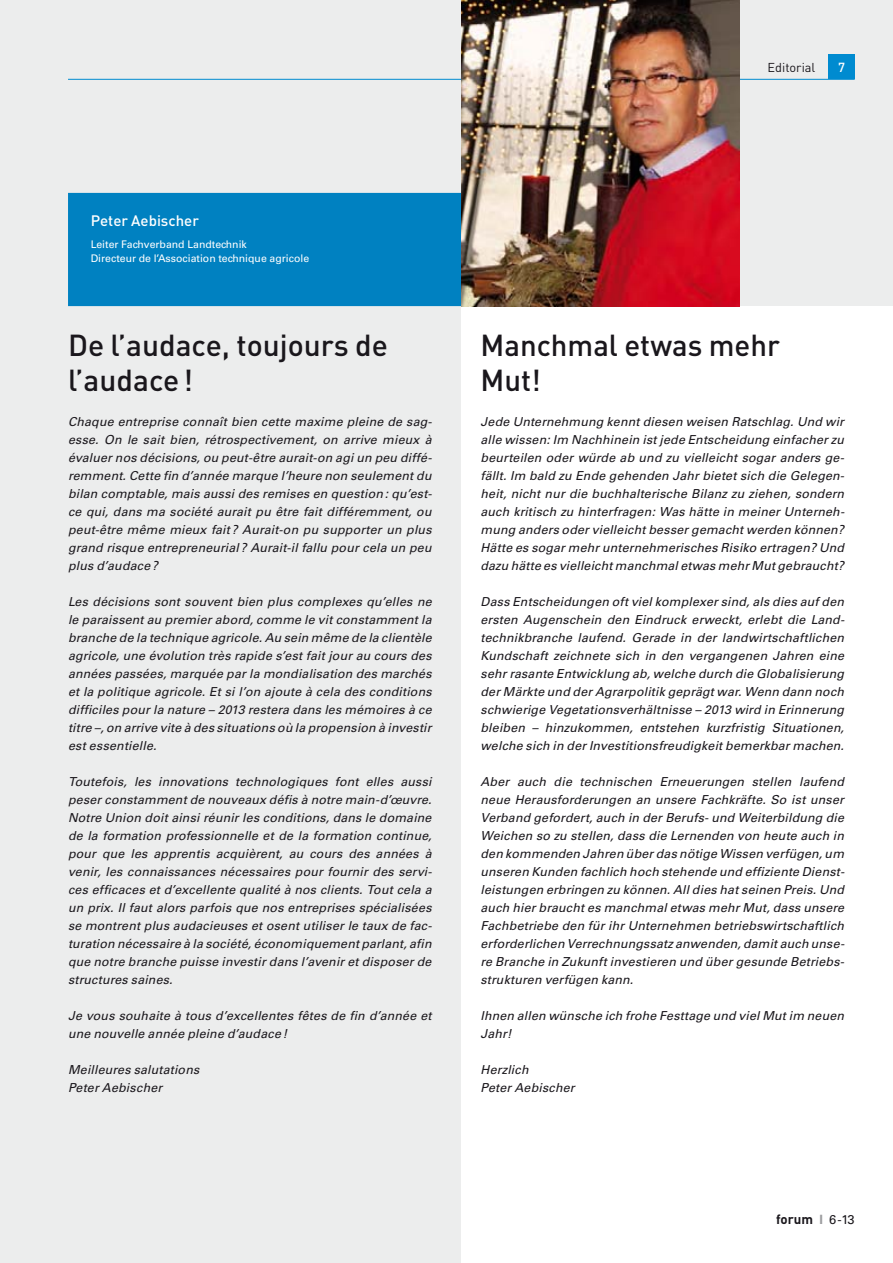
<style>
.page{position:relative;width:893px;height:1263px;background:#eceded}
.page>*{position:absolute;margin:0;border:0;box-sizing:border-box;transform-origin:0 0}
.t1{font:500 30px/34.5px "DIN";color:#1a171c}
.t2{font:500 15px "DIN";color:#fff}
.t3{font:700 13.35px "DIN";color:#1a171c}
.t4{font:500 13.05px "DIN";color:#fff}
.t5{font:12.75px "DIN";color:#1a171c}
.t6{font:italic 12.3px/18px "Univers";letter-spacing:.015em;color:#1a171c;text-align:justify}
.t7{font:10.5px/14.2px "Univers";color:#fff}
.s1{font-family:"Univers";font-size:12.75px;color:#9c9d9f}
.s2{font-family:"Univers";font-weight:400;font-size:12.75px}
</style>
<div class="page">
<div style="left:461px;top:306px;width:432px;height:957px;background:#fff"></div>
<div style="left:828px;top:54px;width:27px;height:25px;background:#008bd0"></div>
<div style="left:68px;top:193px;width:393px;height:113px;background:#0081c1"></div>
<hr style="left:68px;top:79px;width:787px;height:1px;background:#008bd0">
<img style="left:461px;top:0;width:279px;height:306px">
<p class="t5" style="left:768px;top:63px;width:49px">Editorial</p>
<p class="t4" style="left:838px;top:63px;width:8px">7</p>
<p class="t2" style="left:91px;top:215px;width:110px">Peter Aebischer</p>
<p class="t7" style="left:91px;top:238px;width:220px">Leiter Fachverband Landtechnik<br>Directeur de l’Association technique agricole</p>
<h1 class="t1" style="left:68px;top:332px;width:321px">De l’audace, toujours de l’audace !</h1>
<p class="t6" style="left:68px;top:414px;width:365px">Chaque entreprise connaît bien cette maxime pleine de sag&shy;esse. On le sait bien, rétrospectivement, on arrive mieux à évaluer nos décisions, ou peut-être aurait-on agi un peu diffé&shy;remment. Cette fin d’année marque l’heure non seulement du bilan comptable, mais aussi des remises en question : qu’est&shy;ce qui, dans ma société aurait pu être fait différemment, ou peut-être même mieux fait ? Aurait-on pu supporter un plus grand risque entrepreneurial ? Aurait-il fallu pour cela un peu plus d’audace ?</p>
<p class="t6" style="left:68px;top:594px;width:365px">Les décisions sont souvent bien plus complexes qu’elles ne le paraissent au premier abord, comme le vit constamment la branche de la technique agricole. Au sein même de la clientèle agricole, une évolution très rapide s’est fait jour au cours des années passées, marquée par la mondialisation des marchés et la politique agricole. Et si l’on ajoute à cela des conditions difficiles pour la nature – 2013 restera dans les mémoires à ce titre –, on arrive vite à des situations où la propension à investir est essentielle.</p>
<p class="t6" style="left:68px;top:774px;width:365px">Toutefois, les innovations technologiques font elles aussi peser constamment de nouveaux défis à notre main-d’œuvre.<br>Notre Union doit ainsi réunir les conditions, dans le domaine de la formation professionnelle et de la formation continue, pour que les apprentis acquièrent, au cours des années à venir, les connaissances nécessaires pour fournir des servi&shy;ces efficaces et d’excellente qualité à nos clients. Tout cela a un prix. Il faut alors parfois que nos entreprises spécialisées se montrent plus audacieuses et osent utiliser le taux de fac&shy;turation nécessaire à la société, économiquement parlant, afin que notre branche puisse investir dans l’avenir et disposer de structures saines.</p>
<p class="t6" style="left:68px;top:1008px;width:365px">Je vous souhaite à tous d’excellentes fêtes de fin d’année et une nouvelle année pleine d’audace !</p>
<p class="t6" style="left:68px;top:1062px;width:133px">Meilleures salutations<br>Peter Aebischer</p>
<h1 class="t1" style="left:480px;top:332px;width:301px">Manchmal etwas mehr<br>Mut!</h1>
<p class="t6" style="left:480px;top:414px;width:365px">Jede Unternehmung kennt diesen weisen Ratschlag. Und wir alle wissen: Im Nachhinein ist jede Entscheidung einfacher zu beurteilen oder würde ab und zu vielleicht sogar anders ge&shy;fällt. Im bald zu Ende gehenden Jahr bietet sich die Gelegen&shy;heit, nicht nur die buchhalterische Bilanz zu ziehen, sondern auch kritisch zu hinterfragen: Was hätte in meiner Unterneh&shy;mung anders oder vielleicht besser gemacht werden können?<br>Hätte es sogar mehr unternehmerisches Risiko ertragen? Und dazu hätte es vielleicht manchmal etwas mehr Mut gebraucht?</p>
<p class="t6" style="left:480px;top:594px;width:365px">Dass Entscheidungen oft viel komplexer sind, als dies auf den ersten Augenschein den Eindruck erweckt, erlebt die Land&shy;technikbranche laufend. Gerade in der landwirtschaftlichen Kundschaft zeichnete sich in den vergangenen Jahren eine sehr rasante Entwicklung ab, welche durch die Globalisierung der Märkte und der Agrarpolitik geprägt war. Wenn dann noch schwierige Vegetationsverhältnisse – 2013 wird in Erinnerung bleiben – hinzukommen, entstehen kurzfristig Situationen, welche sich in der Investitionsfreudigkeit bemerkbar machen.</p>
<p class="t6" style="left:480px;top:774px;width:365px">Aber auch die technischen Erneuerungen stellen laufend neue Herausforderungen an unsere Fachkräfte. So ist unser Verband gefordert, auch in der Berufs- und Weiterbildung die Weichen so zu stellen, dass die Lernenden von heute auch in den kommenden Jahren über das nötige Wissen verfügen, um unseren Kunden fachlich hoch stehende und effiziente Dienst&shy;leistungen erbringen zu können. All dies hat seinen Preis. Und auch hier braucht es manchmal etwas mehr Mut, dass unsere Fachbetriebe den für ihr Unternehmen betriebswirtschaftlich erforderlichen Verrechnungssatz anwenden, damit auch unse&shy;re Branche in Zukunft investieren und über gesunde Betriebs&shy;strukturen verfügen kann.</p>
<p class="t6" style="left:480px;top:1008px;width:365px">Ihnen allen wünsche ich frohe Festtage und viel Mut im neuen<br>Jahr!</p>
<p class="t6" style="left:480px;top:1062px;width:96px">Herzlich<br>Peter Aebischer</p>
<p class="t3" style="left:776px;top:1214px;width:80px">forum <span class="s1">I</span> <span class="s2">6-13</span></p>
</div>
